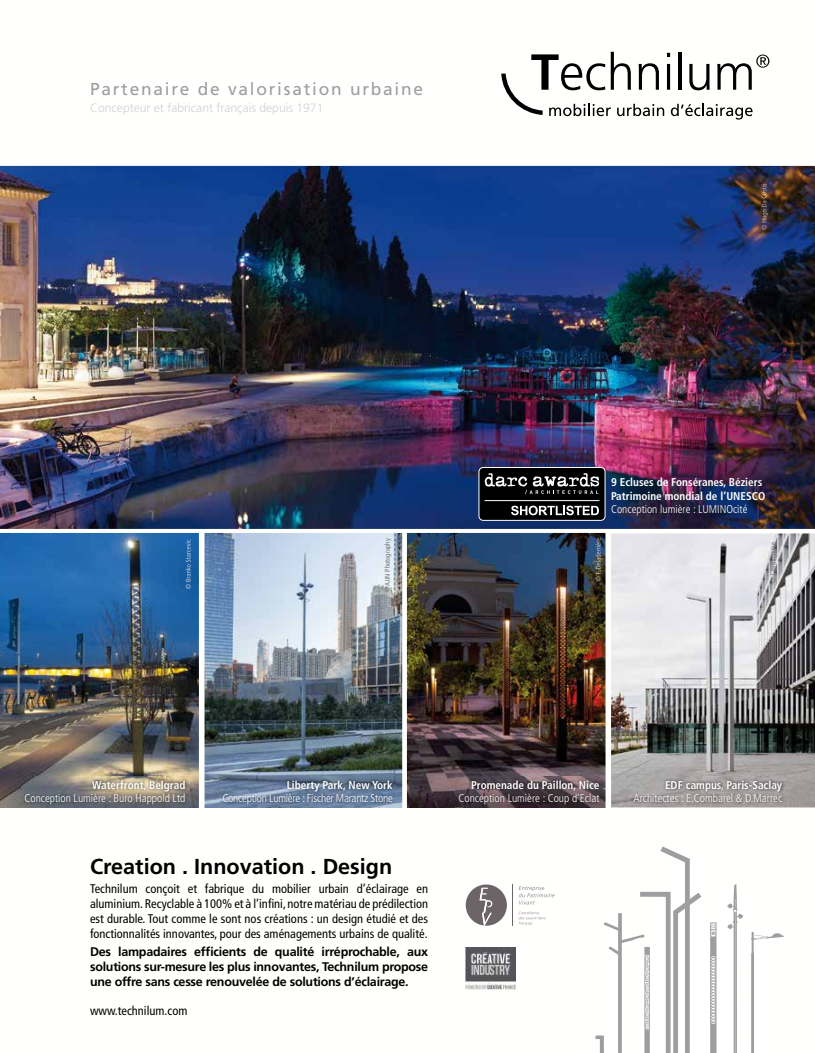
<style>
.page{position:relative;width:815px;height:1053px;background:#fff}
.page>*{position:absolute;margin:0;border:0;box-sizing:border-box;transform-origin:0 0}
.t1{font:700 21.62px "Frutiger";color:#000}
.t2{font:17.38px "Frutiger";letter-spacing:.1em;color:#9c9e9f}
.t3{font:condensed 12.5px/15px "Frutiger";color:#000;text-align:justify}
.t4{font:700 12.5px/15px "Frutiger";letter-spacing:-.02em;color:#000;text-align:justify}
.t5{font:300 12.12px "Frutiger";color:#d0d1d2}
.t6{font:300 condensed 11.25px/13.6px "Frutiger";color:#fff;text-align:right}
.t7{font:700 condensed 11.25px/13.5px "Frutiger";color:#fff}
.t8{font:300 condensed 11.25px "Frutiger";letter-spacing:-.02em;color:#fff}
.t9{font:condensed 6.88px "Frutiger";color:#707172}
.s1{font-weight:700}
.s2{font-size:11.38px}
</style>
<div class="page">
<svg style="left:501px;top:52px;width:268px;height:67px"></svg>
<img style="left:611px;top:533px;width:204px;height:274px">
<img style="left:0;top:166px;width:815px;height:363px">
<img style="left:205px;top:533px;width:197px;height:275px">
<img style="left:0;top:533px;width:199px;height:275px">
<img style="left:407px;top:533px;width:198px;height:275px">
<img style="left:220px;top:776px;width:176px;height:31px">
<img style="left:22px;top:776px;width:166px;height:31px">
<img style="left:456px;top:776px;width:146px;height:31px">
<svg style="left:751px;top:932px;width:33px;height:120px"></svg>
<svg style="left:727px;top:884px;width:16px;height:168px"></svg>
<svg style="left:595px;top:846px;width:106px;height:206px"></svg>
<svg style="left:710px;top:922px;width:6px;height:130px"></svg>
<img style="left:630px;top:776px;width:155px;height:29px">
<img style="left:466px;top:947px;width:50px;height:43px">
<div style="left:479px;top:467px;width:126px;height:53px;background:#000;border-radius:4px"></div>
<div style="left:478px;top:467px;width:127px;height:54px;border:1px solid #fff;border-radius:4px"></div>
<svg style="left:485px;top:473px;width:114px;height:21px"></svg>
<svg style="left:511px;top:505px;width:88px;height:10px"></svg>
<hr style="left:485px;top:500px;width:114px;height:1px;background:#fff">
<img style="left:762px;top:184px;width:6px;height:46px">
<img style="left:185px;top:539px;width:6px;height:50px">
<img style="left:595px;top:538px;width:6px;height:43px">
<hr style="left:513px;top:884px;width:1px;height:41px;background:#6d6467">
<svg style="left:466px;top:884px;width:41px;height:41px"></svg>
<svg style="left:519px;top:886px;width:36px;height:18px"></svg>
<svg style="left:519px;top:911px;width:26px;height:14px"></svg>
<h2 class="t2" style="left:90px;top:78px;width:335px">Partenaire de valorisation urbaine</h2>
<p class="t5" style="left:90px;top:101px;width:235px">Concepteur et fabricant français depuis 1971</p>
<p class="t7" style="left:611px;top:475px;width:156px">9 Ecluses de Fonséranes, Béziers<br>Patrimoine mondial de l’UNESCO</p>
<p class="t6" style="left:611px;top:502px;width:138px">Conception lumière : LUMINOcité</p>
<p class="t9" style="left:384px;top:592px;width:55px;rotate:-90deg">© AJJN Photography</p>
<p class="t9" style="left:769px;top:583px;width:42px;rotate:-90deg">© J. Falsimagne</p>
<p class="t6" style="left:24px;top:778px;width:162px"><span class="s1">Waterfront, Belgrad<br></span>Conception Lumière : Buro Happold <span class="s2">Ltd</span></p>
<p class="t7" style="left:471px;top:777px;width:130px">Promenade du Paillon, Nice</p>
<p class="t7" style="left:287px;top:777px;width:107px">Liberty Park, New York</p>
<p class="t8" style="left:223px;top:791px;width:172px">Conception Lumière : Fischer Marantz Stone</p>
<p class="t6" style="left:458px;top:791px;width:143px">Conception Lumière : Coup d’Eclat</p>
<h1 class="t1" style="left:90px;top:853px;width:304px">Creation . Innovation . Design</h1>
<p class="t3" style="left:90px;top:880px;width:340px">Technilum conçoit et fabrique du mobilier urbain d’éclairage en aluminium. Recyclable à 100% et à l’infini, notre matériau de prédilection est durable. Tout comme le sont nos créations : un design étudié et des fonctionnalités innovantes, pour des aménagements urbains de qualité.</p>
<p class="t4" style="left:90px;top:944px;width:340px">Des lampadaires efficients de qualité irréprochable, aux solutions sur-mesure les plus innovantes, Technilum propose une offre sans cesse renouvelée de solutions d’éclairage.</p>
<p class="t3" style="left:90px;top:1003px;width:99px">www.technilum.com</p>
<p class="t7" style="left:665px;top:777px;width:119px">EDF campus, Paris-Saclay</p>
<p class="t6" style="left:633px;top:791px;width:150px">Architectes : E.Combarel &amp; D.Marrec</p>
</div>
